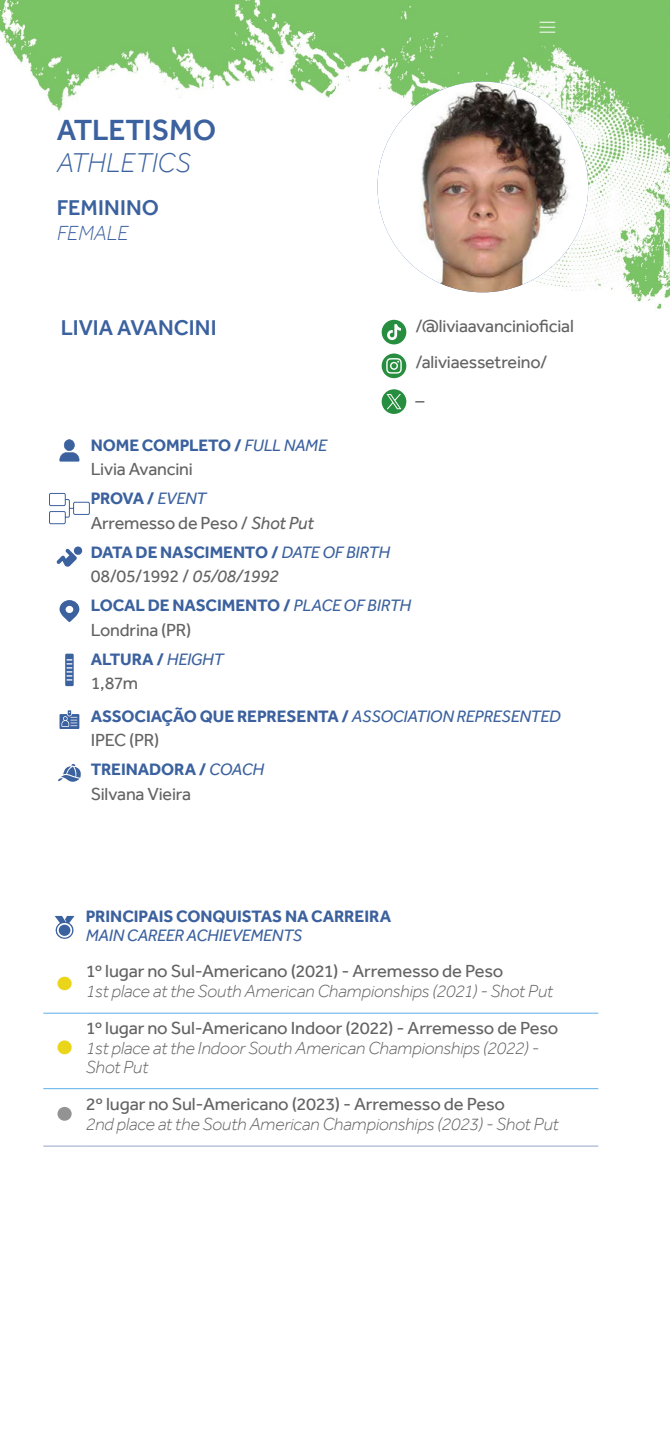
<style>
.page{position:relative;width:670px;height:1440px;background:#fff}
.page>*{position:absolute;margin:0;border:0;box-sizing:border-box;transform-origin:0 0}
.t1{font:500 30px "Effra";letter-spacing:-.01em;color:#3b619e}
.t2{font:italic 300 28px "Effra";letter-spacing:-.005em;color:#3b619e}
.t3{font:500 22px "Effra";color:#3b619e}
.t4{font:italic 300 21px "Effra";letter-spacing:-.005em;color:#3b619e}
.t5{font:18px/38.5px "Effra";letter-spacing:-.01em;color:#636363}
.t6{font:italic 300 18px/19px "Effra";letter-spacing:-.01em;color:#636363}
.t7{font:700 17px "Effra";letter-spacing:-.005em;color:#3b619e}
.t8{font:italic 17px "Effra";letter-spacing:-.015em;color:#3b619e}
.s1{font-weight:400;font-style:italic}
.s2{font-style:italic}
</style>
<div class="page">
<img style="left:0;top:0;width:670px;height:563px">
<svg style="left:540px;top:22px;width:15px;height:11px"></svg>
<hr style="left:43px;top:1146px;width:43px;height:1px;background:#97a3c8">
<hr style="left:86px;top:1146px;width:512px;height:1px;background:#97a3c8">
<hr style="left:43px;top:1013px;width:43px;height:1px;background:#5cafea">
<hr style="left:86px;top:1013px;width:512px;height:1px;background:#5cafea">
<hr style="left:43px;top:1088px;width:43px;height:1px;background:#5cafea">
<hr style="left:86px;top:1088px;width:512px;height:1px;background:#5cafea">
<svg style="left:54px;top:916px;width:21px;height:23px"></svg>
<div style="left:57px;top:977px;width:15px;height:13px;background:#ead51b;border-radius:50%"></div>
<div style="left:57px;top:1040px;width:15px;height:14px;background:#ead51b;border-radius:50%"></div>
<div style="left:57px;top:1107px;width:15px;height:14px;background:#939393;border-radius:50%"></div>
<img style="left:377px;top:82px;width:211px;height:210px;border-radius:105px">
<svg style="left:60px;top:439px;width:19px;height:22px"></svg>
<svg style="left:49px;top:492px;width:41px;height:33px"></svg>
<svg style="left:57px;top:546px;width:26px;height:21px"></svg>
<svg style="left:60px;top:600px;width:19px;height:22px"></svg>
<svg style="left:65px;top:654px;width:9px;height:32px"></svg>
<svg style="left:60px;top:710px;width:19px;height:19px"></svg>
<svg style="left:58px;top:764px;width:23px;height:18px"></svg>
<div style="left:382px;top:320px;width:24px;height:24px;background:#278e3f;border-radius:50%"></div>
<svg style="left:387px;top:324px;width:14px;height:16px"></svg>
<div style="left:382px;top:354px;width:24px;height:24px;background:#278e3f;border-radius:50%"></div>
<svg style="left:386px;top:358px;width:16px;height:16px"></svg>
<div style="left:382px;top:389px;width:24px;height:25px;background:#278e3f;border-radius:50%"></div>
<svg style="left:387px;top:394px;width:14px;height:15px"></svg>
<h1 class="t1" style="left:57px;top:113px;width:161px">ATLETISMO</h1>
<h2 class="t2" style="left:57px;top:146px;width:135px">ATHLETICS</h2>
<p class="t3" style="left:57px;top:194px;width:104px">FEMININO</p>
<p class="t4" style="left:57px;top:221px;width:73px">FEMALE</p>
<p class="t3" style="left:61px;top:314px;width:157px">LIVIA AVANCINI</p>
<p class="t5" style="left:415px;top:306px;width:160px">/@liviaavancinioficial</p>
<p class="t5" style="left:415px;top:343px;width:133px">/aliviaessetreino/ –</p>
<p class="t7" style="left:91px;top:435px;width:238px">NOME COMPLETO / <span class="s1">FULL NAME</span></p>
<p class="t5" style="left:91px;top:450px;width:104px">Livia Avancini</p>
<p class="t7" style="left:91px;top:488px;width:117px">PROVA / <span class="s1">EVENT</span></p>
<p class="t5" style="left:91px;top:503px;width:225px">Arremesso de Peso / <span class="s2">Shot Put</span></p>
<p class="t7" style="left:91px;top:542px;width:301px">DATA DE NASCIMENTO / <span class="s1">DATE OF BIRTH</span></p>
<p class="t5" style="left:91px;top:557px;width:190px">08/05/1992 / <span class="s2">05/08/1992</span></p>
<p class="t7" style="left:91px;top:596px;width:322px">LOCAL DE NASCIMENTO / <span class="s1">PLACE OF BIRTH</span></p>
<p class="t5" style="left:91px;top:610px;width:102px">Londrina (PR)</p>
<p class="t7" style="left:91px;top:649px;width:134px">ALTURA / <span class="s1">HEIGHT</span></p>
<p class="t5" style="left:91px;top:664px;width:49px">1,87m</p>
<p class="t7" style="left:91px;top:706px;width:471px">ASSOCIAÇÃO QUE REPRESENTA / <span class="s1">ASSOCIATION REPRESENTED</span></p>
<p class="t5" style="left:91px;top:721px;width:70px">IPEC (PR)</p>
<p class="t7" style="left:91px;top:759px;width:175px">TREINADORA / <span class="s1">COACH</span></p>
<p class="t5" style="left:91px;top:774px;width:102px">Silvana Vieira</p>
<p class="t7" style="left:86px;top:906px;width:307px">PRINCIPAIS CONQUISTAS NA CARREIRA</p>
<p class="t8" style="left:86px;top:925px;width:218px">MAIN CAREER ACHIEVEMENTS</p>
<p class="t5" style="left:86px;top:951px;width:419px">1º lugar no Sul-Americano (2021) - Arremesso de Peso</p>
<p class="t6" style="left:86px;top:981px;width:469px">1st place at the South American Championships (2021) - Shot Put</p>
<p class="t5" style="left:86px;top:1008px;width:474px">1º lugar no Sul-Americano Indoor (2022) - Arremesso de Peso</p>
<p class="t6" style="left:86px;top:1038px;width:455px">1st place at the Indoor South American Championships (2022) -<br>Shot Put</p>
<p class="t5" style="left:86px;top:1084px;width:421px">2º lugar no Sul-Americano (2023) - Arremesso de Peso</p>
<p class="t6" style="left:86px;top:1114px;width:475px">2nd place at the South American Championships (2023) - Shot Put</p>
</div>
